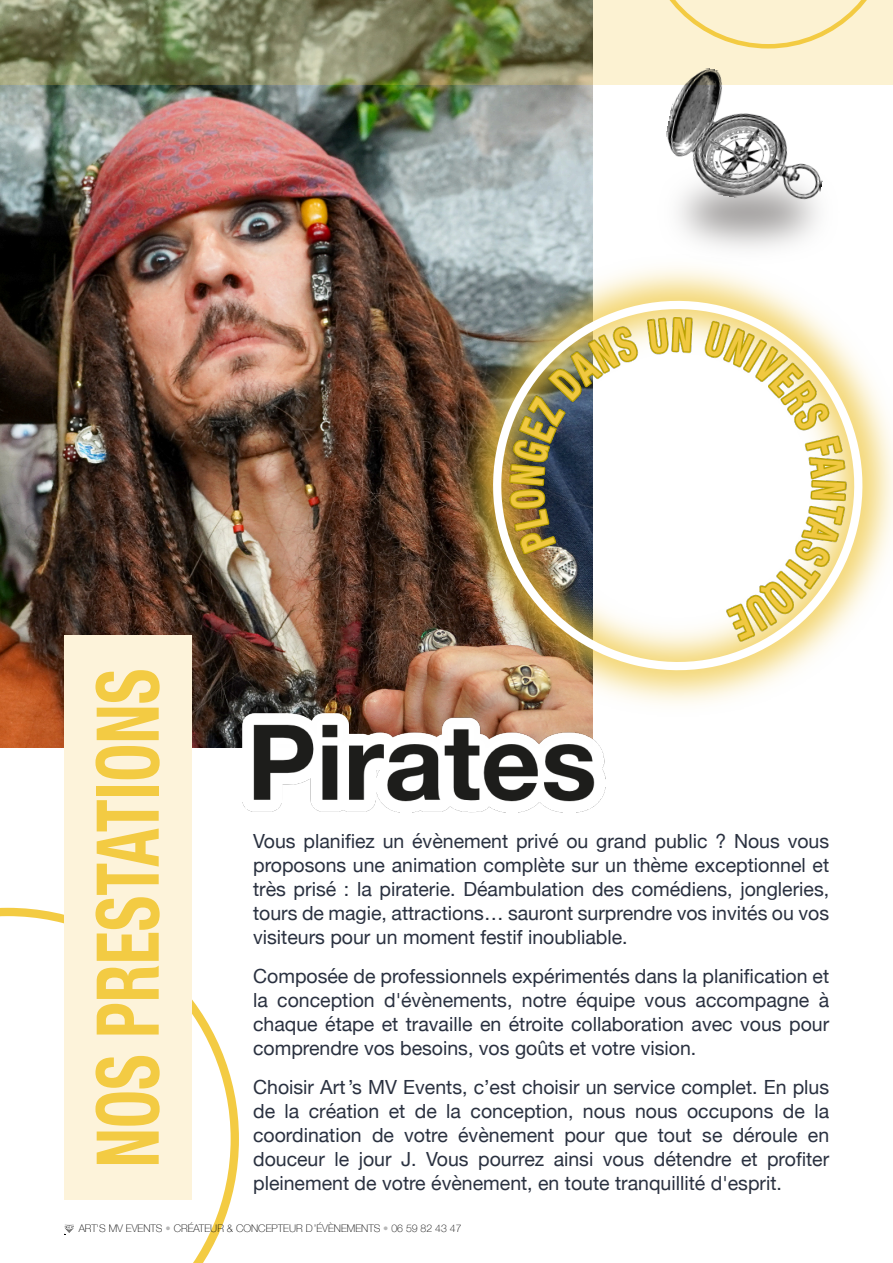
<style>
.page{position:relative;width:893px;height:1263px;background:#fff}
.page>*{position:absolute;margin:0;border:0;box-sizing:border-box;transform-origin:0 0}
.t1{font:700 condensed 86.85px "Helvetica Neue";color:#f3cb43;scale:.79 1}
.t2{font:19.5px/24px "Helvetica Neue";color:#2a3140;text-align:justify}
.t3{font:100 10.5px "Helvetica Neue";color:#000}
.s1{color:#b8b8b8}
</style>
<div class="page">
<svg style="left:0;top:908px;width:239px;height:355px"></svg>
<img style="left:0;top:85px;width:592px;height:662px">
<img style="left:446px;top:254px;width:447px;height:459px">
<img style="left:474px;top:282px;width:407px;height:407px">
<img style="left:509px;top:317px;width:337px;height:324px">
<div style="left:64px;top:635px;width:127px;height:564px;background:#fdf3da"></div>
<img style="left:242px;top:713px;width:363px;height:100px">
<svg style="left:64px;top:1224px;width:10px;height:9px"></svg>
<div style="left:0;top:0;width:893px;height:85px;background:#f3cb43;opacity:.24"></div>
<svg style="left:643px;top:0;width:250px;height:49px;background:#fbeec6"></svg>
<img style="left:658px;top:64px;width:180px;height:95px">
<img style="left:657px;top:159px;width:182px;height:106px">
<h1 class="t1" style="left:75px;top:1167px;width:633px;rotate:-90deg">NOS PRESTATIONS</h1>
<p class="t2" style="left:253px;top:829px;width:578px">Vous planifiez un évènement privé ou grand public ? Nous vous proposons une animation complète sur un thème exceptionnel et très prisé : la piraterie. Déambulation des comédiens, jongleries, tours de magie, attractions… sauront surprendre vos invités ou vos visiteurs pour un moment festif inoubliable.</p>
<p class="t2" style="left:253px;top:964px;width:578px">Composée de professionnels expérimentés dans la planification et la conception d'évènements, notre équipe vous accompagne à chaque étape et travaille en étroite collaboration avec vous pour comprendre vos besoins, vos goûts et votre vision.</p>
<p class="t2" style="left:253px;top:1075px;width:578px">Choisir Art ’s MV Events, c’est choisir un service complet. En plus de la création et de la conception, nous nous occupons de la coordination de votre évènement pour que tout se déroule en douceur le jour J. Vous pourrez ainsi vous détendre et profiter pleinement de votre évènement, en toute tranquillité d'esprit.</p>
<p class="t3" style="left:79px;top:1222px;width:384px">ART'S MV EVENTS <span class="s1">•</span> CRÉATEUR &amp; CONCEPTEUR D ’ÉVÈNEMENTS <span class="s1">•</span> 06 59 82 43 47</p>
</div>
